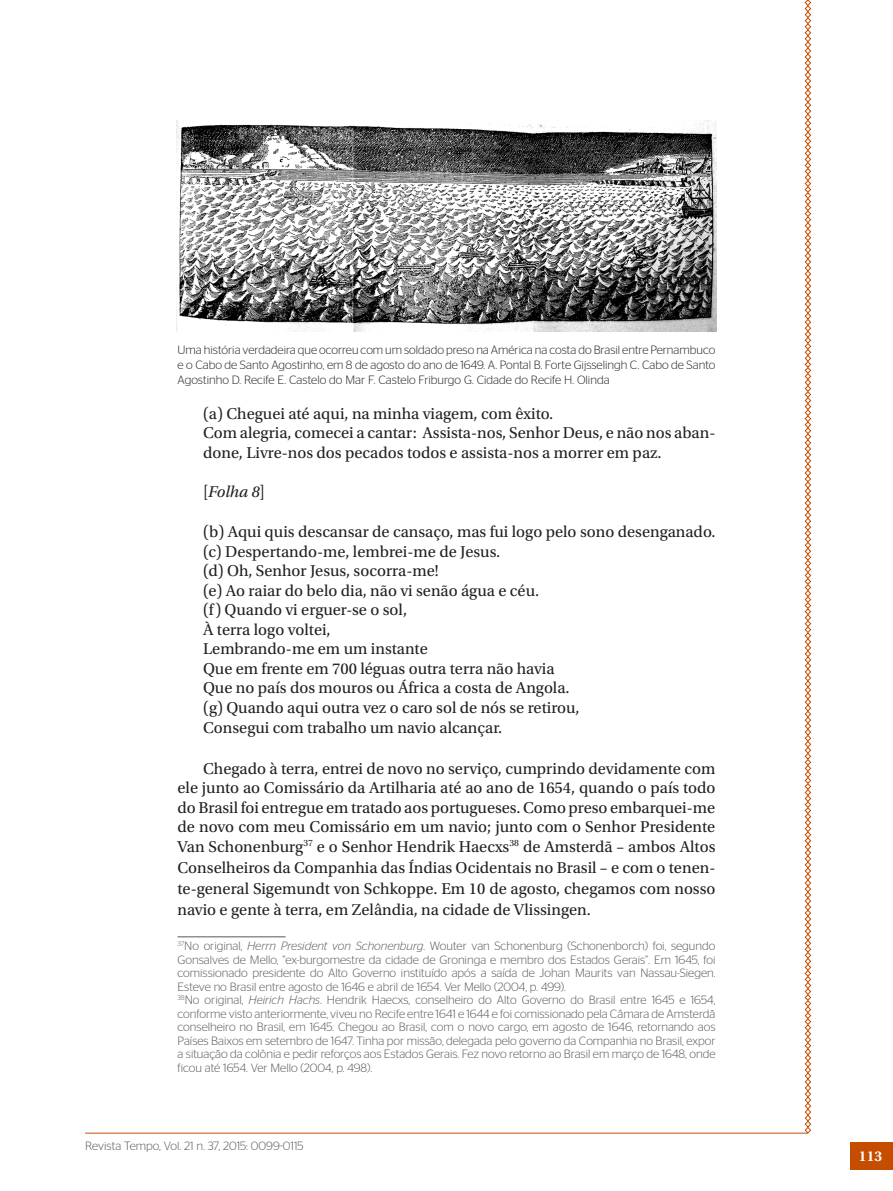
<style>
.page{position:relative;width:893px;height:1191px;background:#fff}
.page>*{position:absolute;margin:0;border:0;box-sizing:border-box;transform-origin:0 0}
._06_0_texto{font:16.5px/19.5px "Utopia Std";color:#231f20;text-align:justify}
._06_0_texto-2{font:italic 16.5px "Utopia Std";color:#231f20}
.t1{font:600 15px "Utopia Std";color:#fff}
._06_3_nota_de_rodape{font:300 12px/13.5px "Stag Sans";color:#57585a;text-align:justify}
._05_Titulação{font:300 12px/15px "Stag Sans";color:#231f20;text-align:justify}
.s1{font-style:normal}
.s2{font-style:italic}
</style>
<div class="page">
<svg style="left:805px;top:0;width:6px;height:1133px"></svg>
<hr style="left:85px;top:1132px;width:723px;height:1px;background:#c64d00">
<div style="left:850px;top:1141px;width:43px;height:28px;background:#c64d00"></div>
<img style="left:176px;top:120px;width:541px;height:211px">
<hr style="left:178px;top:936px;width:108px;height:1px;background:#57585a">
<p class="_05_Titulação" style="left:178px;top:342px;width:539px">Uma história verdadeira que ocorreu com um soldado preso na América na costa do Brasil entre Pernambuco e o Cabo de Santo Agostinho, em 8 de agosto do ano de 1649. A. Pontal B. Forte Gijsselingh C. Cabo de Santo Agostinho D. Recife E. Castelo do Mar F. Castelo Friburgo G. Cidade do Recife H. Olinda</p>
<p class="_06_0_texto" style="left:203px;top:404px;width:352px">(a) Cheguei até aqui, na minha viagem, com êxito.</p>
<p class="_06_0_texto" style="left:203px;top:423px;width:514px">Com alegria, comecei a cantar: Assista-nos, Senhor Deus, e não nos aban&shy;done, Livre-nos dos pecados todos e assista-nos a morrer em paz.</p>
<p class="_06_0_texto-2" style="left:203px;top:482px;width:63px"><span class="s1">[</span>Folha 8<span class="s1">]</span></p>
<p class="_06_0_texto" style="left:203px;top:522px;width:514px">(b) Aqui quis descansar de cansaço, mas fui logo pelo sono desenganado.</p>
<p class="_06_0_texto" style="left:203px;top:542px;width:299px">(c) Despertando-me, lembrei-me de Jesus.</p>
<p class="_06_0_texto" style="left:203px;top:561px;width:237px">(d) Oh, Senhor Jesus, socorra-me!</p>
<p class="_06_0_texto" style="left:203px;top:581px;width:338px">(e) Ao raiar do belo dia, não vi senão água e céu.</p>
<p class="_06_0_texto" style="left:203px;top:600px;width:206px">(f) Quando vi erguer-se o sol,</p>
<p class="_06_0_texto" style="left:203px;top:620px;width:129px">À terra logo voltei,</p>
<p class="_06_0_texto" style="left:203px;top:639px;width:226px">Lembrando-me em um instante</p>
<p class="_06_0_texto" style="left:203px;top:659px;width:353px">Que em frente em 700 léguas outra terra não havia</p>
<p class="_06_0_texto" style="left:203px;top:678px;width:368px">Que no país dos mouros ou África a costa de Angola.</p>
<p class="_06_0_texto" style="left:203px;top:698px;width:378px">(g) Quando aqui outra vez o caro sol de nós se retirou,</p>
<p class="_06_0_texto" style="left:203px;top:718px;width:301px">Consegui com trabalho um navio alcançar.</p>
<p class="_06_0_texto" style="left:178px;top:759px;width:539px;text-indent:26px">Chegado à terra, entrei de novo no serviço, cumprindo devidamente com ele junto ao Comissário da Artilharia até ao ano de 1654, quando o país todo do Brasil foi entregue em tratado aos portugueses. Como preso embarquei-me de novo com meu Comissário em um navio; junto com o Senhor Presidente Van Schonenburg<sup>37</sup> e o Senhor Hendrik Haecxs<sup>38</sup> de Amsterdã – ambos Altos</p>
<p class="_06_0_texto" style="left:178px;top:857px;width:539px;line-height:21px">Conselheiros da Companhia das Índias Ocidentais no Brasil – e com o tenen&shy;te-general Sigemundt von Schkoppe. Em 10 de agosto, chegamos com nosso navio e gente à terra, em Zelândia, na cidade de Vlissingen.</p>
<p class="_06_3_nota_de_rodape" style="left:178px;top:939px;width:539px"><sup>37</sup>No original, <span class="s2">Herrn President von Schonenburg</span>. Wouter van Schonenburg (Schonenborch) foi, segundo Gonsalves de Mello, “ex-burgomestre da cidade de Groninga e membro dos Estados Gerais”. Em 1645, foi comissionado presidente do Alto Governo instituído após a saída de Johan Maurits van Nassau-Siegen.<br>Esteve no Brasil entre agosto de 1646 e abril de 1654. Ver Mello (2004, p. 499).</p>
<p class="_06_3_nota_de_rodape" style="left:178px;top:993px;width:539px"><sup>38</sup>No original, <span class="s2">Heirich Hachs</span>. Hendrik Haecxs, conselheiro do Alto Governo do Brasil entre 1645 e 1654, conforme visto anteriormente, viveu no Recife entre 1641 e 1644 e foi comissionado pela Câmara de Amsterdã conselheiro no Brasil, em 1645. Chegou ao Brasil, com o novo cargo, em agosto de 1646, retornando aos Países Baixos em setembro de 1647. Tinha por missão, delegada pelo governo da Companhia no Brasil, expor a situação da colônia e pedir reforços aos Estados Gerais. Fez novo retorno ao Brasil em março de 1648, onde ficou até 1654. Ver Mello (2004, p. 498).</p>
<p class="_06_3_nota_de_rodape" style="left:85px;top:1138px;width:220px">Revista Tempo, Vol. 21 n. 37, 2015: 0099-0115</p>
<p class="t1" style="left:859px;top:1148px;width:25px">113</p>
</div>
